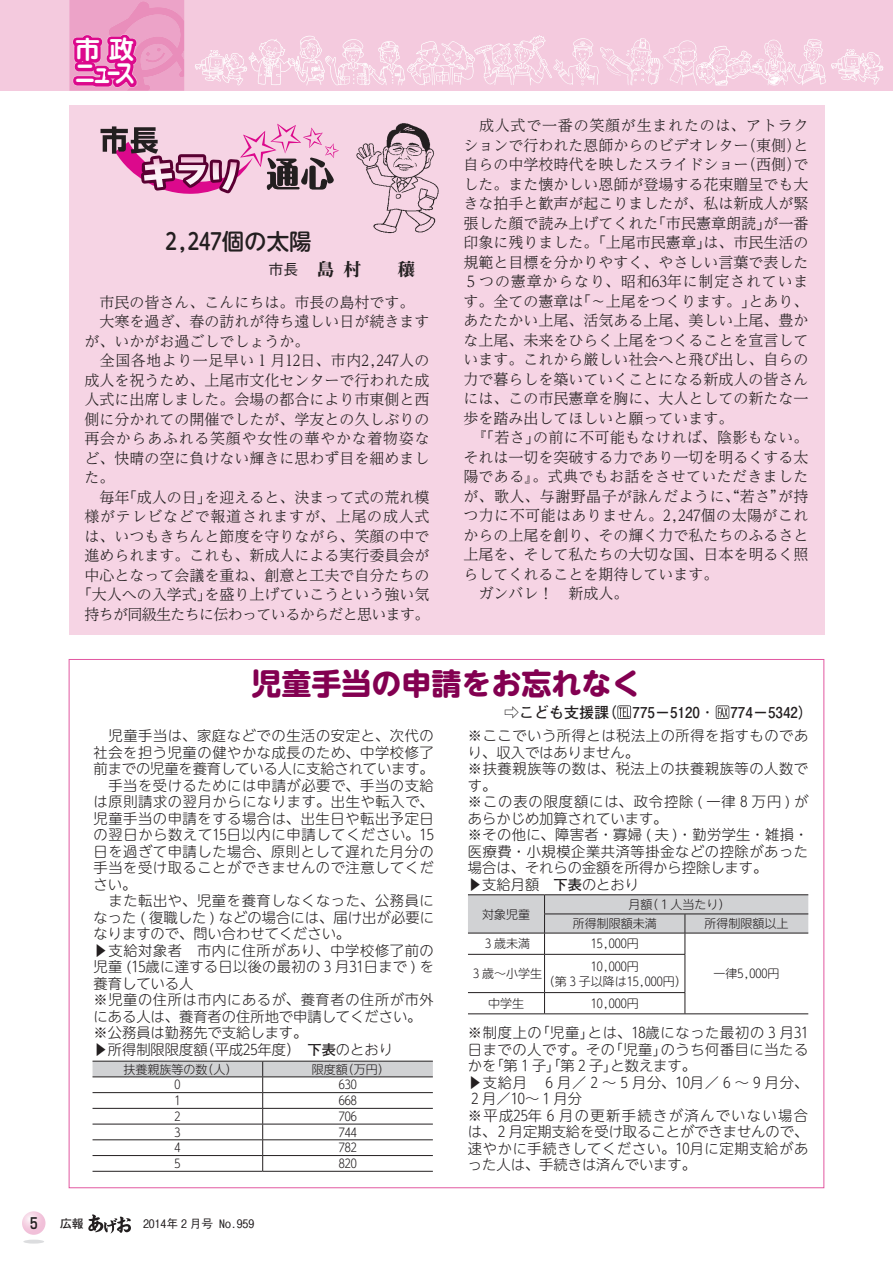
<style>
.page{position:relative;width:893px;height:1263px;background:#fff}
.page>*{position:absolute;margin:0;border:0;box-sizing:border-box;transform-origin:0 0}
.t1{font:700 30px "UD Shin M Go Pro";color:#830051}
.t2{font:700 25.5px/24px "Jun 501 Pro";letter-spacing:-.215em;color:#fff}
.t3{font:500 22.5px "UD Shin M Go Pro";color:#231f20}
.t4{font:18px "Midashi Min Pro MA31";color:#231f20}
.段落一字下げ{font:300 15px/19.5px "UD Reimin Pro";color:#231f20}
.段落一字下げ-2{font:300 15px/19.5px "UD Reimin Pro";letter-spacing:.025em;color:#231f20;text-align:right}
.段落一字下げ-3{font:300 15px/19.5px "UD Reimin Pro";letter-spacing:.05em;color:#231f20;text-align:right}
.t5{font:700 15px "Futo Go B101 Pro";color:#231f20}
.t6{font:500 15px "Gothic BBB Pro";color:#231f20}
.t7{font:500 15px "Shin Go Pro";color:#231f20}
.t8{font:300 14.25px/16.5px "UD Shin M Go Pro";letter-spacing:.04em;color:#231f20;text-align:justify}
.t9{font:300 14.25px "UD Shin M Go Pro";color:#231f20}
.t10{font:300 14.25px/16.5px "UD Shin M Go Pro";letter-spacing:.02em;color:#231f20}
.t11{font:300 14.25px/16.5px "UD Shin M Go Pro";letter-spacing:.065em;color:#231f20}
.t12{font:300 12px "UD Shin M Go Pro";color:#231f20}
.t13{font:500 11.7px "Gothic BBB Pro";color:#231f20}
.t14{font:700 11.7px "Futo Go B101 Pro";color:#231f20}
.s1{font-family:"Futo Go B101 Pro";font-weight:700}
</style>
<div class="page">
<div style="left:0;top:0;width:892px;height:91px;background:#f4cade"></div>
<svg style="left:69px;top:0;width:115px;height:91px;background:#e77ab7"></svg>
<svg style="left:195px;top:35px;width:630px;height:51px"></svg>
<svg style="left:831px;top:49px;width:52px;height:36px"></svg>
<svg style="left:22px;top:1211px;width:23px;height:24px"></svg>
<svg style="left:23px;top:1240px;width:21px;height:4px"></svg>
<svg style="left:88px;top:1214px;width:43px;height:19px"></svg>
<div style="left:69px;top:105px;width:755px;height:529px;background:#f6d4e4"></div>
<img style="left:356px;top:123px;width:83px;height:111px">
<svg style="left:100px;top:124px;width:239px;height:70px"></svg>
<svg style="left:617px;top:705px;width:14px;height:14px"></svg>
<svg style="left:715px;top:705px;width:14px;height:14px"></svg>
<svg style="left:92px;top:1061px;width:341px;height:110px"></svg>
<hr style="left:92px;top:1171px;width:171px;height:1px;background:#231f20">
<hr style="left:263px;top:1171px;width:170px;height:1px;background:#231f20">
<hr style="left:468px;top:954px;width:76px;height:1px;background:#231f20">
<hr style="left:544px;top:954px;width:141px;height:1px;background:#231f20">
<hr style="left:544px;top:955px;width:1px;height:37px;background:#231f20">
<hr style="left:468px;top:992px;width:76px;height:1px;background:#231f20">
<hr style="left:544px;top:992px;width:141px;height:1px;background:#231f20">
<svg style="left:544px;top:993px;width:1px;height:21px"></svg>
<hr style="left:468px;top:1014px;width:76px;height:1px;background:#231f20">
<hr style="left:544px;top:1014px;width:141px;height:1px;background:#231f20">
<hr style="left:685px;top:1014px;width:123px;height:1px;background:#231f20">
<svg style="left:468px;top:895px;width:340px;height:59px"></svg>
<hr style="left:684px;top:955px;width:1px;height:37px;background:#231f20">
<svg style="left:684px;top:993px;width:1px;height:21px"></svg>
<p class="t7" style="left:30px;top:1211px;width:9px">5</p>
<h2 class="t2" style="left:75px;top:35px;width:62px">市政ニュース</h2>
<p class="t3" style="left:165px;top:224px;width:148px">2,247個の太陽</p>
<p class="t6" style="left:268px;top:258px;width:31px">市長</p>
<p class="t4" style="left:316px;top:256px;width:19px">島</p>
<p class="t4" style="left:343px;top:256px;width:73px">村　　穰</p>
<p class="段落一字下げ" style="left:84px;top:292px;width:331px">　市民の皆さん、こんにちは。市長の島村です。</p>
<p class="段落一字下げ" style="left:84px;top:311px;width:346px">　大寒を過ぎ、春の訪れが待ち遠しい日が続きますが、いかがお過ごしでしょうか。</p>
<p class="段落一字下げ" style="left:84px;top:350px;width:347px;text-align:justify">　全国各地より一足早い₁月12日、市内2,247人の成人を祝うため、上尾市文化センターで行われた成人式に出席しました。会場の都合により市東側と西側に分かれての開催でしたが、学友との久しぶりの再会からあふれる笑顔や女性の華やかな着物姿など、快晴の空に負けない輝きに思わず目を細めました。</p>
<p class="段落一字下げ" style="left:84px;top:487px;width:346px;text-align:justify">　毎年﹁成人の日﹂を迎えると、決まって式の荒れ模様がテレビなどで報道されますが、上尾の成人式は、いつもきちんと節度を守りながら、笑顔の中で進められます。これも、新成人による実行委員会が中心となって会議を重ね、創意と工夫で自分たちの﹁大人への入学式﹂を盛り上げていこうという強い気持ちが同級生たちに伝わっているからだと思います。</p>
<p class="段落一字下げ-3" style="left:463px;top:115px;width:346px">　成人式で一番の笑顔が生まれたのは、アトラク（東側と）</p>
<p class="段落一字下げ" style="left:741px;top:135px;width:69px;text-indent:-278px">ションで行われた恩師からのビデオレター<br>（西側で）</p>
<p class="段落一字下げ" style="left:463px;top:154px;width:346px">自らの中学校時代を映したスライドショー<br>した。また懐かしい恩師が登場する花束贈呈でも大きな拍手と歓声が起こりましたが、私は新成人が緊張した顔で読み上げてくれた﹁市民憲章朗読﹂が一番印象に残りました。﹁上尾市民憲章は﹂ 、市民生活の規範と目標を分かりやすく、やさしい言葉で表した<br>₅つの憲章からなり、昭和63年に制定されています。全ての憲章は﹁～上尾をつくります。﹂とあり、あたたかい上尾、活気ある上尾、美しい上尾、豊かな上尾、未来をひらく上尾をつくることを宣言しています。これから厳しい社会へと飛び出し、自らの力で暮らしを築いていくことになる新成人の皆さんには、この市民憲章を胸に、大人としての新たな一歩を踏み出してほしいと願っています。</p>
<p class="段落一字下げ-2" style="left:463px;top:427px;width:347px">　﹃﹁若さ﹂の前に不可能もなければ、陰影もない。それは一切を突破する力であり一切を明るくする太陽である﹄。式典でもお話をさせていただきましたが持</p>
<p class="段落一字下げ" style="left:463px;top:486px;width:346px">が、歌人、与謝野晶子が詠んだように、“若さ”<br>つ力に不可能はありません。2,247個の太陽がこれからの上尾を創り、その輝く力で私たちのふるさと上尾を、そして私たちの大切な国、日本を明るく照らしてくれることを期待しています。</p>
<p class="段落一字下げ" style="left:463px;top:583px;width:166px">　ガンバレ！　新成人。</p>
<p class="t1" style="left:251px;top:659px;width:391px">児童手当の申請をお忘れなく</p>
<p class="t8" style="left:468px;top:727px;width:342px">※ここでいう所得とは税法上の所得を指すものであり、収入ではありません。</p>
<p class="t8" style="left:468px;top:760px;width:342px">※扶養親族等の数は、税法上の扶養親族等の人数です。</p>
<p class="t11" style="left:468px;top:793px;width:342px">※この表の限度額には、政令控除 ( 一律₈万円 ) があらかじめ加算されています。</p>
<p class="t8" style="left:468px;top:826px;width:342px">※その他に、障害者・寡婦 ( 夫 )・勤労学生・雑損・医療費・小規模企業共済等掛金などの控除があった場合は、それらの金額を所得から控除します。</p>
<p class="t9" style="left:468px;top:873px;width:172px">▶支給月額　<span class="s1">下表</span>のとおり</p>
<p class="t5" style="left:504px;top:700px;width:106px">⇨こども支援課</p>
<p class="t5" style="left:601px;top:700px;width:16px">)</p>
<p class="t5" style="left:798px;top:700px;width:9px">(</p>
<p class="t5" style="left:632px;top:700px;width:80px">77５－5120 ・</p>
<p class="t5" style="left:730px;top:700px;width:46px">774－5342</p>
<p class="t8" style="left:94px;top:727px;width:342px">　児童手当は、家庭などでの生活の安定と、次代の社会を担う児童の健やかな成長のため、中学校修了前までの児童を養育している人に支給されています。</p>
<p class="t8" style="left:94px;top:776px;width:342px">　手当を受けるためには申請が必要で、手当の支給は原則請求の翌月からになります。出生や転入で、児童手当の申請をする場合は、出生日や転出予定日の翌日から数えて15日以内に申請してください。15日を過ぎて申請した場合、原則として遅れた月分の手当を受け取ることができませんので注意してください。</p>
<p class="t8" style="left:94px;top:892px;width:342px">　また転出や、児童を養育しなくなった、公務員になった ( 復職した ) などの場合には、届け出が必要になりますので、問い合わせてください。</p>
<p class="t8" style="left:94px;top:941px;width:342px">▶支給対象者　市内に住所があり、中学校修了前の児童 (15歳に達する日以後の最初の₃月31日まで ) を養育している人</p>
<p class="t10" style="left:94px;top:991px;width:342px">※児童の住所は市内にあるが、養育者の住所が市外にある人は、養育者の住所地で申請してください。</p>
<p class="t9" style="left:94px;top:1021px;width:215px">※公務員は勤務先で支給します。</p>
<p class="t9" style="left:200px;top:1038px;width:194px">（平成25年度）　<span class="s1">下表</span>のとおり</p>
<p class="t12" style="left:646px;top:895px;width:85px">（１人当たり(</p>
<p class="t12" style="left:628px;top:895px;width:25px">月額</p>
<p class="t12" style="left:482px;top:904px;width:49px">対象児童</p>
<p class="t12" style="left:572px;top:914px;width:85px">所得制限額未満</p>
<p class="t12" style="left:590px;top:934px;width:49px">15,000円</p>
<p class="t12" style="left:704px;top:914px;width:85px">所得制限額以上</p>
<p class="t12" style="left:482px;top:934px;width:49px">₃歳未満</p>
<p class="t12" style="left:590px;top:956px;width:49px">10,000円</p>
<p class="t12" style="left:470px;top:964px;width:73px">₃歳～小学生</p>
<p class="t12" style="left:713px;top:964px;width:67px">一律5,000円</p>
<p class="t12" style="left:542px;top:971px;width:145px">（第₃子以降は15,000円(</p>
<p class="t12" style="left:590px;top:994px;width:49px">10,000円</p>
<p class="t12" style="left:488px;top:994px;width:37px">中学生</p>
<p class="t8" style="left:468px;top:1024px;width:342px">※制度上の﹁児童﹂とは、18歳になった最初の₃月31日までの人です。その﹁児童﹂のうち何番目に当たるかを第﹁ ₁子﹂﹁第₂子﹂と数えます。</p>
<p class="t8" style="left:468px;top:1073px;width:342px">▶支給月　₆月／₂～₅月分、10月／₆～₉月分、<br>₂月／10～₁月分</p>
<p class="t8" style="left:468px;top:1106px;width:342px">※平成25年₆月の更新手続きが済んでいない場合は、₂月定期支給を受け取ることができませんので、速やかに手続きしてください。10月に定期支給があった人は、手続きは済んでいます。</p>
<p class="t9" style="left:94px;top:1038px;width:115px">▶所得制限限度額</p>
<p class="t12" style="left:202px;top:1059px;width:37px">（人）</p>
<p class="t12" style="left:342px;top:1059px;width:49px">（万円(</p>
<p class="t12" style="left:124px;top:1059px;width:85px">扶養親族等の数</p>
<p class="t12" style="left:312px;top:1059px;width:37px">限度額</p>
<p class="t12" style="left:172px;top:1075px;width:13px">₀</p>
<p class="t12" style="left:339px;top:1075px;width:19px">630</p>
<p class="t12" style="left:172px;top:1091px;width:13px">₁</p>
<p class="t12" style="left:339px;top:1091px;width:19px">668</p>
<p class="t12" style="left:172px;top:1107px;width:13px">₂</p>
<p class="t12" style="left:339px;top:1107px;width:19px">706</p>
<p class="t12" style="left:172px;top:1122px;width:13px">₃</p>
<p class="t12" style="left:339px;top:1122px;width:19px">744</p>
<p class="t12" style="left:172px;top:1138px;width:13px">₄</p>
<p class="t12" style="left:339px;top:1138px;width:19px">782</p>
<p class="t12" style="left:339px;top:1154px;width:19px">820</p>
<p class="t12" style="left:172px;top:1154px;width:13px">₅</p>
<p class="t14" style="left:60px;top:1215px;width:25px">広報</p>
<p class="t13" style="left:143px;top:1215px;width:72px">2014年₂月号</p>
<p class="t13" style="left:219px;top:1215px;width:37px">No.959</p>
</div>
